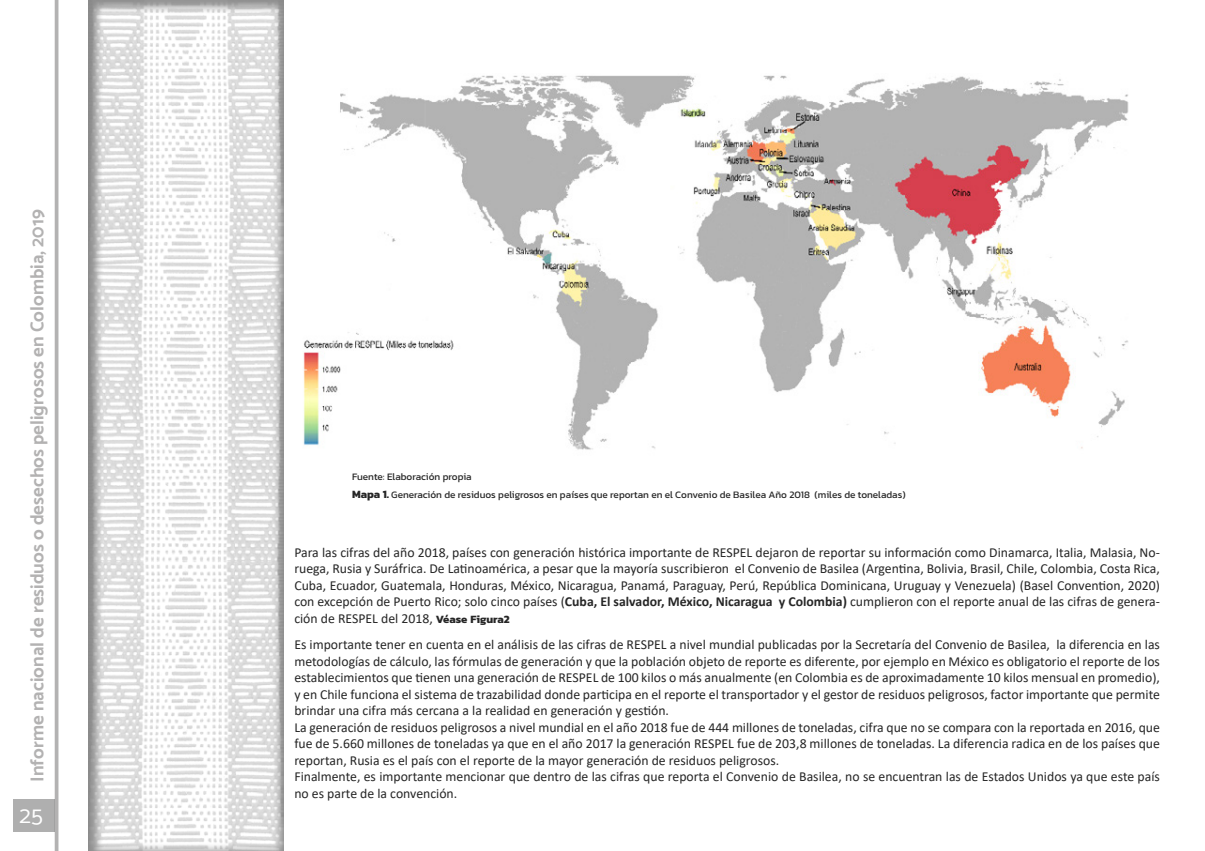
<style>
.page{position:relative;width:1205px;height:851px;background:#fff}
.page>*{position:absolute;margin:0;border:0;box-sizing:border-box;transform-origin:0 0}
.t1{font:23.75px "Catamaran";color:#fff}
.t2{font:700 18.75px "Catamaran";color:#b3b2b2}
.t3{font:13.75px/16.5px "Calibri";color:#262626;text-align:justify}
.t4{font:10px "Kanit";color:#262626}
.s1{font-weight:700;font-size:11.25px}
.s2{font-weight:700}
.s3{font-family:"Kanit";font-weight:700;font-size:11.25px}
</style>
<div class="page">
<hr style="left:55px;top:0;width:3px;height:850px;background:#b3b2b2">
<div style="left:13px;top:799px;width:42px;height:33px;background:#afafaf"></div>
<img style="left:303px;top:75px;width:826px;height:375px">
<div style="left:79px;top:0;width:214px;height:850px;background:#000;opacity:.92"></div>
<h2 class="t2" style="left:23px;top:781px;width:573px;rotate:-90deg">Informe nacional de residuos o desechos peligrosos en Colombia, 2019</h2>
<h1 class="t1" style="left:20px;top:797px;width:25px">25</h1>
<p class="t4" style="left:352px;top:469px;width:121px">Fuente: Elaboración propia</p>
<p class="t4" style="left:352px;top:487px;width:555px"><span class="s1">Mapa 1.</span> Generación de residuos peligrosos en países que reportan en el Convenio de Basilea Año 2018 (miles de toneladas)</p>
<p class="t3" style="left:294px;top:543px;width:867px">Para las cifras del año 2018, países con generación histórica importante de RESPEL dejaron de reportar su información como Dinamarca, Italia, Malasia, No&shy;ruega, Rusia y Suráfrica. De Latinoamérica, a pesar que la mayoría suscribieron el Convenio de Basilea (Argentina, Bolivia, Brasil, Chile, Colombia, Costa Rica, Cuba, Ecuador, Guatemala, Honduras, México, Nicaragua, Panamá, Paraguay, Perú, República Dominicana, Uruguay y Venezuela) (Basel Convention, 2020) con excepción de Puerto Rico; solo cinco países (<span class="s2">Cuba, El salvador, México, Nicaragua y Colombia)</span> cumplieron con el reporte anual de las cifras de genera&shy;ción de RESPEL del 2018, <span class="s3">Véase Figura2</span></p>
<p class="t3" style="left:294px;top:636px;width:867px;text-align:left">Es importante tener en cuenta en el análisis de las cifras de RESPEL a nivel mundial publicadas por la Secretaría del Convenio de Basilea, la diferencia en las metodologías de cálculo, las fórmulas de generación y que la población objeto de reporte es diferente, por ejemplo en México es obligatorio el reporte de los establecimientos que tienen una generación de RESPEL de 100 kilos o más anualmente (en Colombia es de aproximadamente 10 kilos mensual en promedio), y en Chile funciona el sistema de trazabilidad donde participa en el reporte el transportador y el gestor de residuos peligrosos, factor importante que permite brindar una cifra más cercana a la realidad en generación y gestión.<br>La generación de residuos peligrosos a nivel mundial en el año 2018 fue de 444 millones de toneladas, cifra que no se compara con la reportada en 2016, que fue de 5.660 millones de toneladas ya que en el año 2017 la generación RESPEL fue de 203,8 millones de toneladas. La diferencia radica en de los países que reportan, Rusia es el país con el reporte de la mayor generación de residuos peligrosos.<br>Finalmente, es importante mencionar que dentro de las cifras que reporta el Convenio de Basilea, no se encuentran las de Estados Unidos ya que este país no es parte de la convención.</p>
</div>
